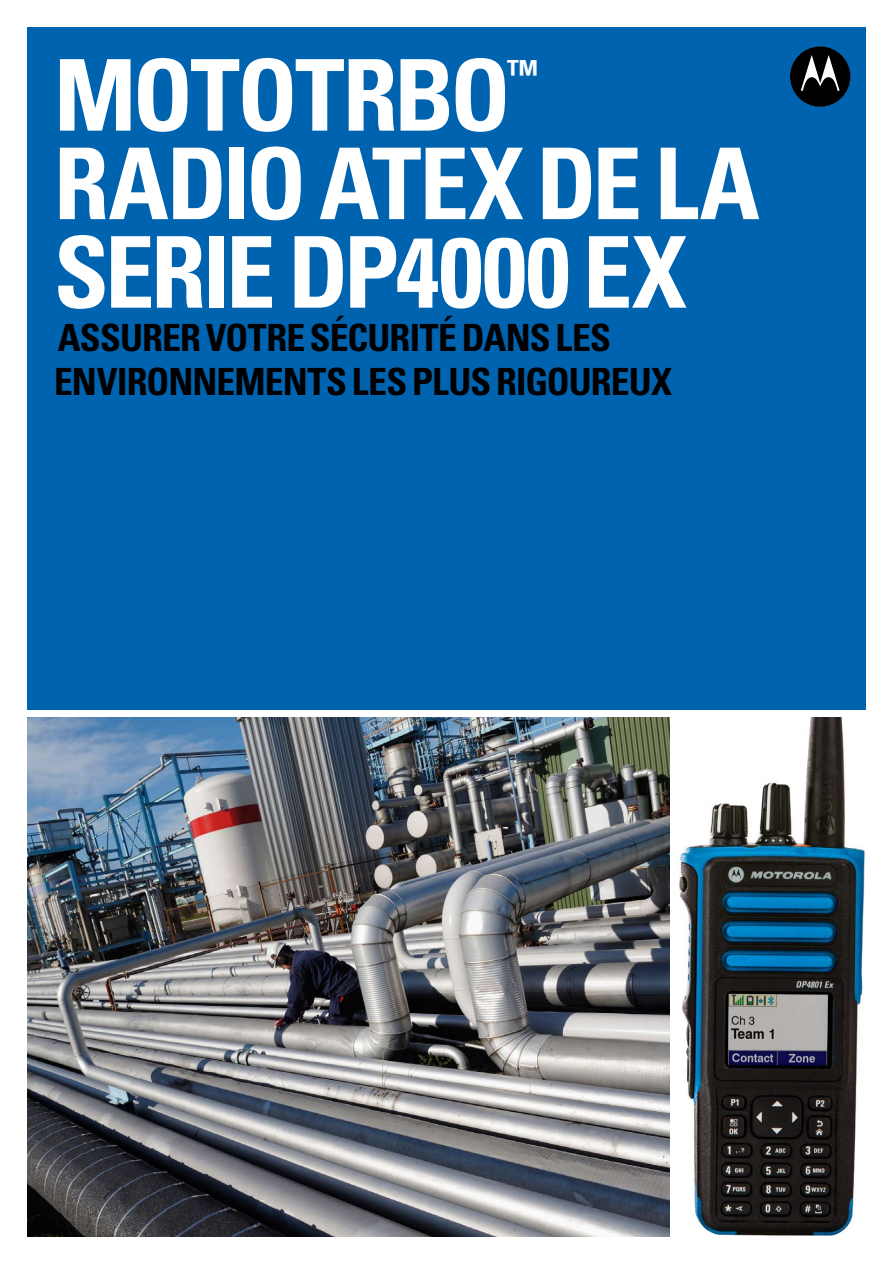
<style>
.page{position:relative;width:893px;height:1263px;background:#fff}
.page>*{position:absolute;margin:0;border:0;box-sizing:border-box;transform-origin:0 0}
.t1{font:700 condensed 99px/88.5px "Univers";letter-spacing:-.035em;color:#fff}
.t2{font:700 condensed 37.5px/43.5px "Univers";letter-spacing:-.02em;color:#000}
.t3{font:700 condensed 36px "Univers";color:#fff}
</style>
<div class="page">
<div style="left:27px;top:27px;width:839px;height:683px;background:#0063b0"></div>
<div style="left:790px;top:46px;width:60px;height:61px;background:#000;border-radius:50%"></div>
<svg style="left:801px;top:55px;width:39px;height:36px"></svg>
<img style="left:27px;top:717px;width:642px;height:519px">
<img style="left:679px;top:717px;width:186px;height:519px">
<h1 class="t1" style="left:54px;top:50px;width:458px">MOTOTRBO</h1>
<p class="t3" style="left:507px;top:51px;width:32px">™</p>
<h1 class="t1" style="left:54px;top:138px;width:707px">RADIO ATEX DE LA<br>SERIE DP4000 EX</h1>
<p class="t2" style="left:54px;top:315px;width:617px">ASSURER VOTRE SÉCURITÉ DANS LES<br>ENVIRONNEMENTS LES PLUS RIGOUREUX</p>
</div>
